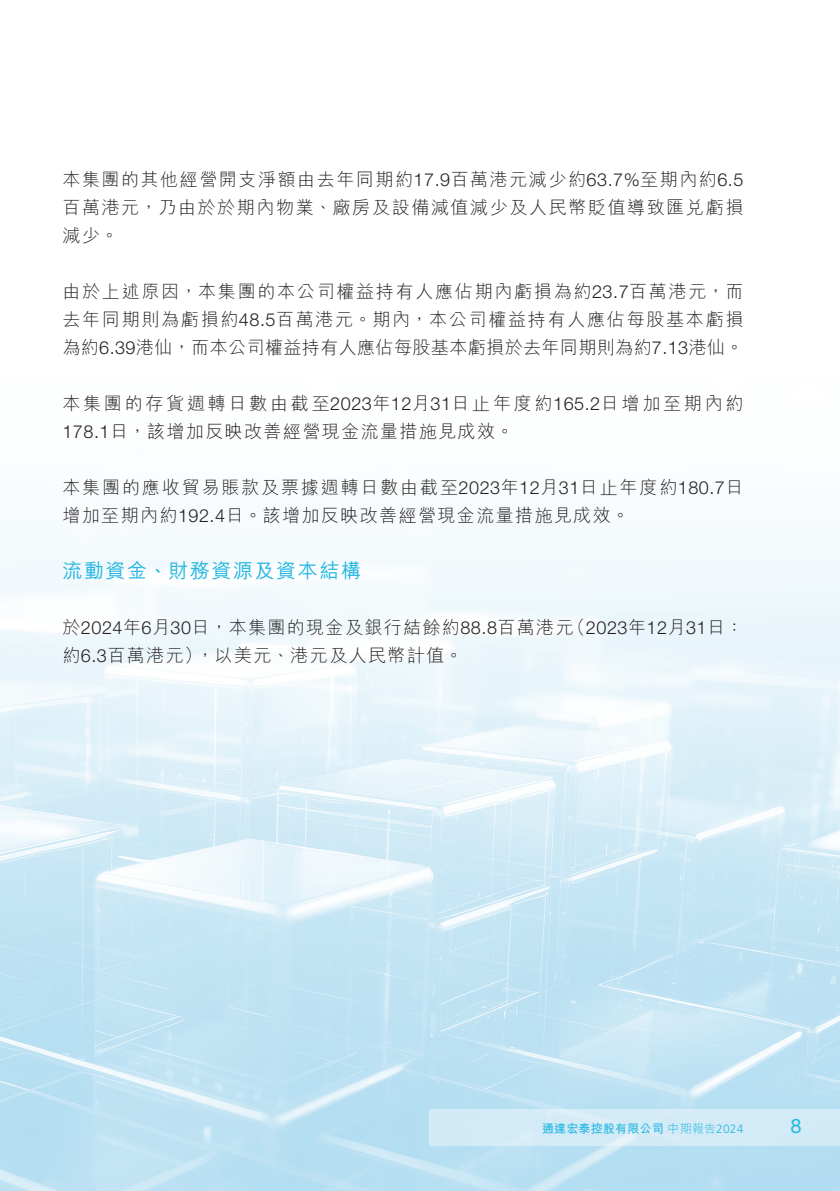
<style>
.page{position:relative;width:840px;height:1191px;background:#fff}
.page>*{position:absolute;margin:0;border:0;box-sizing:border-box;transform-origin:0 0}
.t1{font:500 20px "M Hei HK";letter-spacing:.08em;color:#26b7e2}
.t2{font:20px "Helvetica Neue LT Std";color:#26b7e2}
.t3{font:300 18px/28px "M Hei HK";letter-spacing:.085em;color:#231f20;text-align:justify}
.t4{font:300 18px/28px "M Hei HK";letter-spacing:.105em;color:#231f20}
.t5{font:300 18px/28px "M Hei HK";letter-spacing:.155em;color:#231f20}
.t6{font:300 18px "Helvetica Neue LT Std";letter-spacing:.03em;color:#231f20}
.t7{font:700 12px "M Hei HK";letter-spacing:.015em;color:#26b7e2}
.s1{font-family:"Helvetica Neue LT Std"}
.s2{font-family:"M Hei HK"}
.s3{font-weight:300}
.s4{font-family:"Frutiger LT Std";font-weight:300}
</style>
<div class="page">
<img style="left:0;top:532px;width:839px;height:659px">
<div style="left:429px;top:1109px;width:410px;height:37px;background:#d2ebf7"></div>
<p class="t3" style="left:62px;top:165px;width:682px">本集團的其他經營開支淨額由去年同期約<span class="s1">17.9</span>百萬港元減少約<span class="s1">63.7%</span>至期內約<span class="s1">6.5</span>百萬港元，乃由於於期內物業、廠房及設備減值減少及人民幣貶值導致匯兌虧損減少。</p>
<p class="t3" style="left:62px;top:277px;width:682px">由於上述原因，本集團的本公司權益持有人應佔期內虧損為約<span class="s1">23.7</span>百萬港元，而去年同期則為虧損約<span class="s1">48.5</span>百萬港元。期內，本公司權益持有人應佔每股基本虧損為約<span class="s1">6.39</span>港仙，而本公司權益持有人應佔每股基本虧損於去年同期則為約<span class="s1">7.13</span>港仙。</p>
<p class="t5" style="left:62px;top:389px;width:682px">本集團的存貨週轉日數由截至<span class="s1">2023</span>年<span class="s1">12</span>月<span class="s1">31</span>日止年度約<span class="s1">165.2</span>日增加至期內約<br><span class="s1">178.1</span>日，該增加反映改善經營現金流量措施見成效。</p>
<p class="t4" style="left:62px;top:473px;width:682px">本集團的應收貿易賬款及票據週轉日數由截至<span class="s1">2023</span>年<span class="s1">12</span>月<span class="s1">31</span>日止年度約<span class="s1">180.7</span>日增加至期內約<span class="s1">192.4</span>日。該增加反映改善經營現金流量措施見成效。</p>
<p class="t1" style="left:62px;top:556px;width:300px">流動資金、財務資源及資本結構</p>
<p class="t6" style="left:567px;top:617px;width:177px"><span class="s2">（</span>2023<span class="s2">年</span>12<span class="s2">月</span>31<span class="s2">日：</span></p>
<p class="t3" style="left:196px;top:613px;width:379px;text-indent:-133px">於<span class="s1">2024</span>年 月<span class="s1">6 30</span>日，本集團的現金及銀行結餘約<span class="s1">88.8</span>百萬港元，以美元、港元及人民幣計值。</p>
<p class="t3" style="left:62px;top:641px;width:141px">約<span class="s1">6.3</span>百萬港元）</p>
<p class="t7" style="left:541px;top:1119px;width:203px">通達宏泰控股有限公司<span class="s3">中期報告</span><span class="s4">2024</span></p>
<p class="t2" style="left:790px;top:1114px;width:13px">8</p>
</div>
